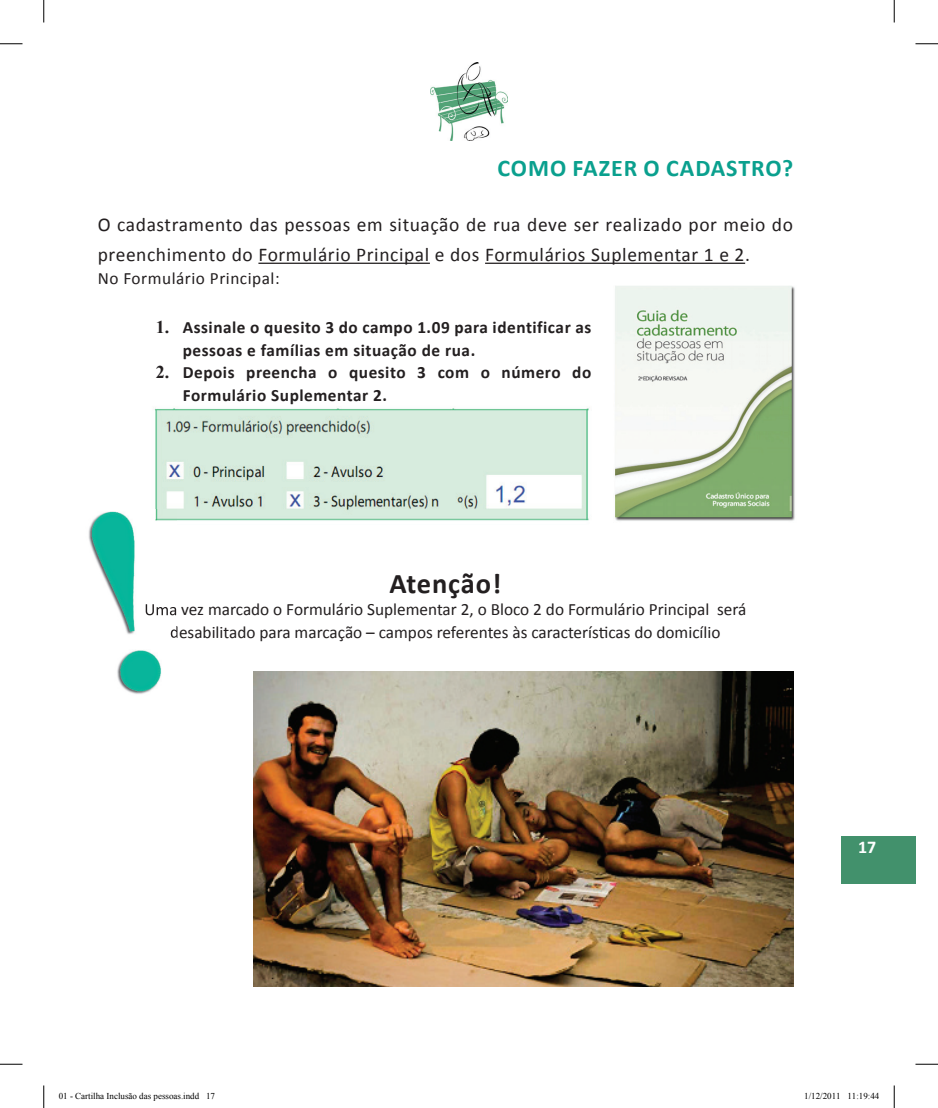
<style>
.page{position:relative;width:938px;height:1108px;background:#fff}
.page>*{position:absolute;margin:0;border:0;box-sizing:border-box;transform-origin:0 0}
.t1{font:700 28.5px "Calibri";letter-spacing:.025em;color:#231f20}
.t2{font:700 24px "Calibri";letter-spacing:.04em;color:#0aa08e}
.t3{font:19.5px/30px "Calibri";letter-spacing:.03em;color:#231f20}
.t4{font:700 18px "Calibri";color:#fff}
.t5{font:700 17.25px/22.5px "Calibri";letter-spacing:.03em;color:#231f20}
.t6{font:17.25px/22.5px "Calibri";color:#231f20;text-align:center}
.t7{font:17.25px "Calibri";letter-spacing:.03em;color:#231f20}
.t8{font:9px "Times New Roman";color:#000}
.s1{font-family:"Times New Roman";font-size:18px}
</style>
<div class="page">
<div style="left:841px;top:836px;width:74px;height:47px;background:#42916c"></div>
<img style="left:430px;top:62px;width:78px;height:78px">
<hr style="left:258px;top:263px;width:172px;height:1px;background:#231f20">
<hr style="left:485px;top:263px;width:260px;height:1px;background:#231f20">
<img style="left:154px;top:408px;width:435px;height:113px">
<img style="left:88px;top:511px;width:83px;height:183px">
<img style="left:152px;top:509px;width:24px;height:16px">
<img style="left:146px;top:603px;width:30px;height:15px">
<img style="left:171px;top:629px;width:5px;height:9px">
<img style="left:615px;top:286px;width:180px;height:235px">
<img style="left:253px;top:672px;width:540px;height:315px">
<svg style="left:0;top:44px;width:22px;height:1px"></svg>
<svg style="left:915px;top:44px;width:23px;height:1px"></svg>
<svg style="left:0;top:1064px;width:22px;height:1px"></svg>
<svg style="left:915px;top:1064px;width:23px;height:1px"></svg>
<svg style="left:44px;top:0;width:1px;height:22px"></svg>
<svg style="left:44px;top:1085px;width:1px;height:23px"></svg>
<svg style="left:894px;top:0;width:1px;height:22px"></svg>
<svg style="left:894px;top:1085px;width:1px;height:23px"></svg>
<h2 class="t2" style="left:497px;top:153px;width:297px">COMO FAZER O CADASTRO?</h2>
<p class="t3" style="left:98px;top:209px;width:697px">O cadastramento das pessoas em situação de rua deve ser realizado por meio do preenchimento do Formulário Principal e dos Formulários Suplementar 1 e 2.</p>
<p class="t7" style="left:98px;top:267px;width:183px">No Formulário Principal:</p>
<p class="t5" style="left:183px;top:315px;width:410px;text-indent:-27px"><span class="s1">1.</span> Assinale o quesito 3 do campo 1.09 para identificar as pessoas e famílias em situação de rua.</p>
<p class="t5" style="left:183px;top:360px;width:410px;text-indent:-27px"><span class="s1">2.</span> Depois preencha o quesito 3 com o número do<br>Formulário Suplementar 2.</p>
<h1 class="t1" style="left:389px;top:566px;width:113px">Atenção!</h1>
<p class="t6" style="left:144px;top:597px;width:604px">Uma vez marcado o Formulário Suplementar 2, o Bloco 2 do Formulário Principal será desabilitado para marcação – campos referentes às características do domicílio</p>
<p class="t4" style="left:858px;top:836px;width:20px">17</p>
<p class="t8" style="left:59px;top:1090px;width:158px">01 - Cartilha Inclusão das pessoas.indd 17</p>
<p class="t8" style="left:804px;top:1090px;width:77px">1/12/2011 11:19:44</p>
</div>
